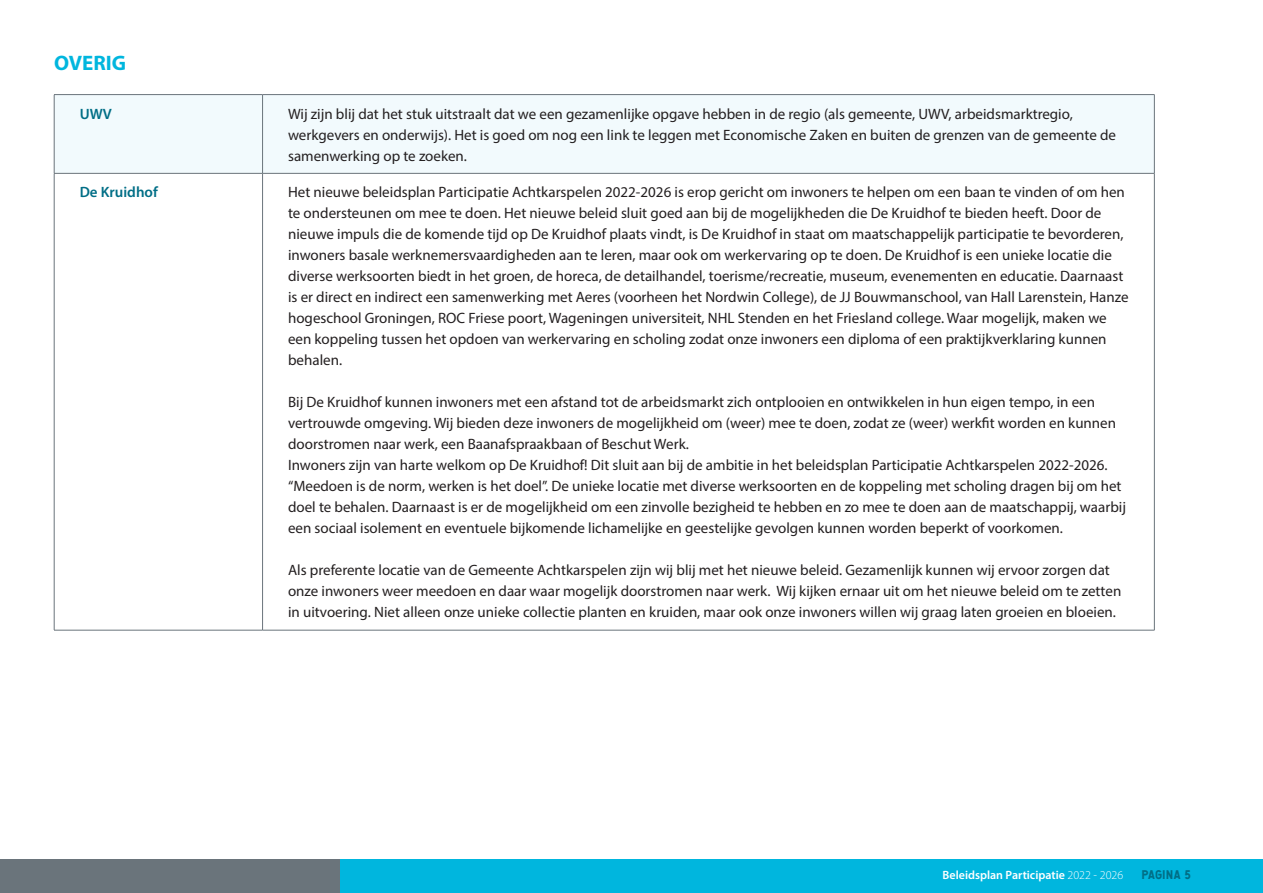
<style>
.page{position:relative;width:1263px;height:893px;background:#fff}
.page>*{position:absolute;margin:0;border:0;box-sizing:border-box;transform-origin:0 0}
.t1{font:700 21px "Myriad Pro";color:#00b6de}
.t2{font:15px/21px "Myriad Pro";color:#231f20}
.t3{font:600 15px "Myriad Pro";color:#006e86}
.t4{font:600 12px "Myriad Pro";color:#fff}
.t5{font:12px "Hansief";letter-spacing:.05em;color:#006e86}
.s1{font-weight:300}
</style>
<div class="page">
<div style="left:325px;top:859px;width:938px;height:34px;background:#00b6de"></div>
<div style="left:0;top:859px;width:340px;height:34px;background:#6a747b"></div>
<div style="left:55px;top:95px;width:1099px;height:78px;background:#f2fafd"></div>
<hr style="left:54px;top:94px;width:209px;height:1px;background:#6a747b">
<hr style="left:54px;top:95px;width:1px;height:78px;background:#6a747b">
<hr style="left:263px;top:94px;width:891px;height:1px;background:#6a747b">
<hr style="left:262px;top:95px;width:1px;height:78px;background:#6a747b">
<hr style="left:1154px;top:95px;width:1px;height:78px;background:#6a747b">
<hr style="left:54px;top:173px;width:209px;height:1px;background:#6a747b">
<hr style="left:54px;top:174px;width:1px;height:456px;background:#6a747b">
<hr style="left:263px;top:173px;width:891px;height:1px;background:#6a747b">
<hr style="left:262px;top:174px;width:1px;height:456px;background:#6a747b">
<hr style="left:1154px;top:174px;width:1px;height:456px;background:#6a747b">
<hr style="left:54px;top:630px;width:209px;height:1px;background:#6a747b">
<hr style="left:263px;top:630px;width:891px;height:1px;background:#6a747b">
<p class="t1" style="left:54px;top:49px;width:74px">OVERIG</p>
<p class="t3" style="left:80px;top:104px;width:34px">UWV</p>
<p class="t2" style="left:288px;top:103px;width:829px">Wij zijn blij dat het stuk uitstraalt dat we een gezamenlijke opgave hebben in de regio (als gemeente, UWV, arbeidsmarktregio, werkgevers en onderwijs). Het is goed om nog een link te leggen met Economische Zaken en buiten de grenzen van de gemeente de samenwerking op te zoeken.</p>
<p class="t3" style="left:80px;top:183px;width:80px">De Kruidhof</p>
<p class="t2" style="left:288px;top:182px;width:842px">Het nieuwe beleidsplan Participatie Achtkarspelen 2022-2026 is erop gericht om inwoners te helpen om een baan te vinden of om hen te ondersteunen om mee te doen. Het nieuwe beleid sluit goed aan bij de mogelijkheden die De Kruidhof te bieden heeft. Door de nieuwe impuls die de komende tijd op De Kruidhof plaats vindt, is De Kruidhof in staat om maatschappelijk participatie te bevorderen, inwoners basale werknemersvaardigheden aan te leren, maar ook om werkervaring op te doen. De Kruidhof is een unieke locatie die diverse werksoorten biedt in het groen, de horeca, de detailhandel, toerisme/recreatie, museum, evenementen en educatie. Daarnaast is er direct en indirect een samenwerking met Aeres (voorheen het Nordwin College), de JJ Bouwmanschool, van Hall Larenstein, Hanze hogeschool Groningen, ROC Friese poort, Wageningen universiteit, NHL Stenden en het Friesland college. Waar mogelijk, maken we een koppeling tussen het opdoen van werkervaring en scholing zodat onze inwoners een diploma of een praktijkverklaring kunnen behalen.</p>
<p class="t2" style="left:288px;top:392px;width:829px">Bij De Kruidhof kunnen inwoners met een afstand tot de arbeidsmarkt zich ontplooien en ontwikkelen in hun eigen tempo, in een vertrouwde omgeving. Wij bieden deze inwoners de mogelijkheid om (weer) mee te doen, zodat ze (weer) werkfit worden en kunnen doorstromen naar werk, een Baanafspraakbaan of Beschut Werk.</p>
<p class="t2" style="left:288px;top:455px;width:839px">Inwoners zijn van harte welkom op De Kruidhof! Dit sluit aan bij de ambitie in het beleidsplan Participatie Achtkarspelen 2022-2026. “Meedoen is de norm, werken is het doel”. De unieke locatie met diverse werksoorten en de koppeling met scholing dragen bij om het doel te behalen. Daarnaast is er de mogelijkheid om een zinvolle bezigheid te hebben en zo mee te doen aan de maatschappij, waarbij een sociaal isolement en eventuele bijkomende lichamelijke en geestelijke gevolgen kunnen worden beperkt of voorkomen.</p>
<p class="t2" style="left:288px;top:560px;width:835px">Als preferente locatie van de Gemeente Achtkarspelen zijn wij blij met het nieuwe beleid. Gezamenlijk kunnen wij ervoor zorgen dat onze inwoners weer meedoen en daar waar mogelijk doorstromen naar werk. Wij kijken ernaar uit om het nieuwe beleid om te zetten in uitvoering. Niet alleen onze unieke collectie planten en kruiden, maar ook onze inwoners willen wij graag laten groeien en bloeien.</p>
<p class="t4" style="left:942px;top:867px;width:182px">Beleidsplan Participatie <span class="s1">2022 - 2026</span></p>
<p class="t5" style="left:1142px;top:867px;width:51px">PAGINA 5</p>
</div>
